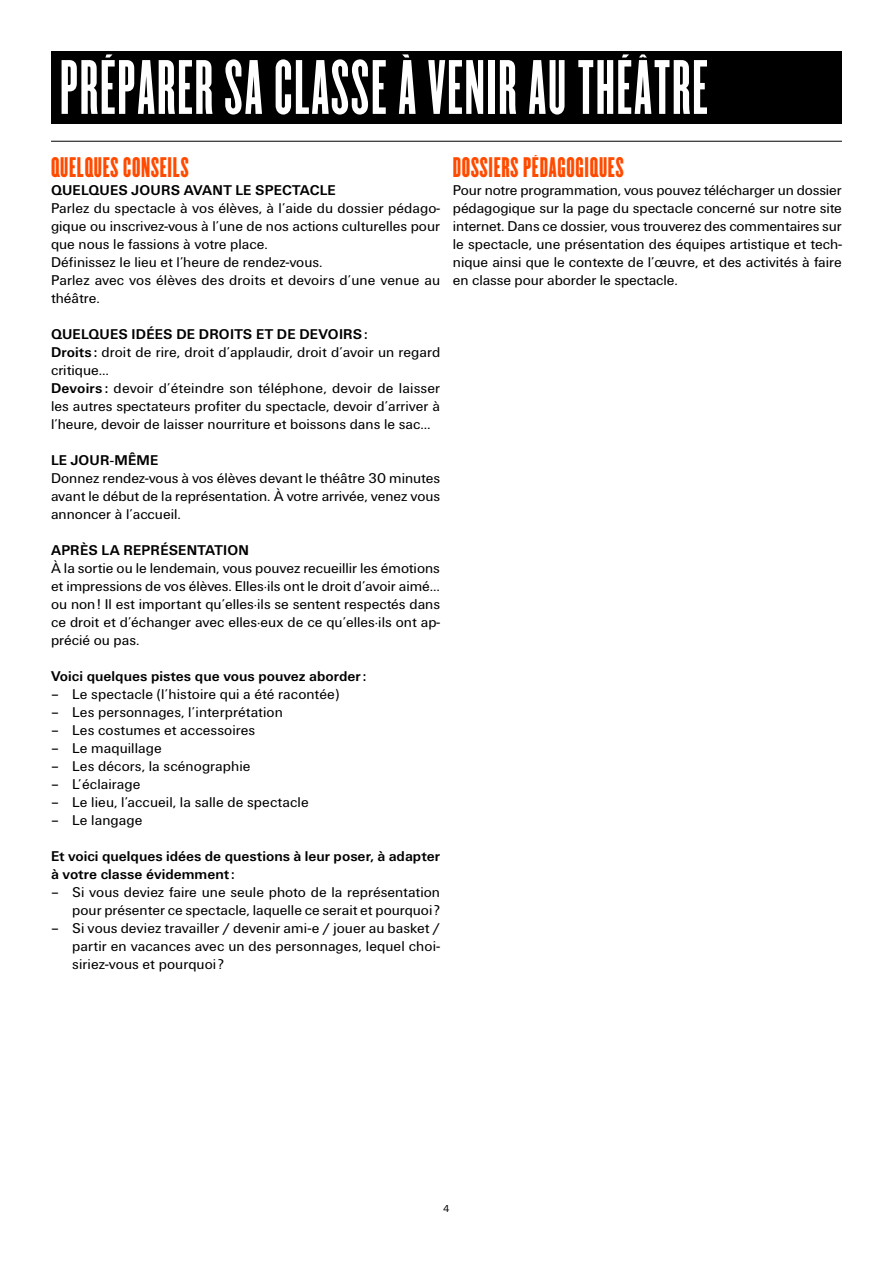
<style>
.page{position:relative;width:893px;height:1263px;background:#fff}
.page>*{position:absolute;margin:0;border:0;box-sizing:border-box;transform-origin:0 0}
.t1{font:67.2px "TKM Champion Bantamweight Accents Bantamweight Accents";letter-spacing:.03em;color:#fff}
.t2{font:24.75px "TKM Champion Featherweight Accents Featherweight Accents";letter-spacing:.03em;color:#ff4b00}
.t3{font:14.7px/18px "Unitus T";color:#000;text-align:justify}
.t4{font:700 14.7px/18px "Unitus T";color:#000}
.t5{font:10.5px "Unitus T";color:#000}
.s1{font-weight:700}
</style>
<div class="page">
<div style="left:51px;top:51px;width:791px;height:72px;background:#000"></div>
<hr style="left:51px;top:141px;width:791px;height:1px;background:#000">
<h1 class="t1" style="left:60px;top:47px;width:649px">PRÉPARER SA CLASSE À VENIR AU THÉÂTRE</h1>
<h2 class="t2" style="left:51px;top:152px;width:139px">QUELQUES CONSEILS</h2>
<p class="t4" style="left:51px;top:181px;width:286px">QUELQUES JOURS AVANT LE SPECTACLE</p>
<p class="t3" style="left:51px;top:199px;width:391px;text-align:left">Parlez du spectacle à vos élèves, à l’aide du dossier pédago&shy;gique ou inscrivez-vous à l’une de nos actions culturelles pour que nous le fassions à votre place.<br>Définissez le lieu et l’heure de rendez-vous.<br>Parlez avec vos élèves des droits et devoirs d’une venue au théâtre.</p>
<p class="t3" style="left:51px;top:325px;width:391px;text-align:left"><span class="s1">QUELQUES IDÉES DE DROITS ET DE DEVOIRS:<br>Droits :</span> droit de rire, droit d’applaudir, droit d’avoir un regard critique…<br><span class="s1">Devoirs :</span> devoir d’éteindre son téléphone, devoir de laisser les autres spectateurs profiter du spectacle, devoir d’arriver à l’heure, devoir de laisser nourriture et boissons dans le sac…</p>
<p class="t4" style="left:51px;top:451px;width:109px">LE JOUR-MÊME</p>
<p class="t3" style="left:51px;top:469px;width:391px">Donnez rendez-vous à vos élèves devant le théâtre 30 minutes avant le début de la représentation. À votre arrivée, venez vous annoncer à l’accueil.</p>
<p class="t4" style="left:51px;top:541px;width:199px">APRÈS LA REPRÉSENTATION</p>
<p class="t3" style="left:51px;top:559px;width:391px">À la sortie ou le lendemain, vous pouvez recueillir les émotions et impressions de vos élèves. Elles·ils ont le droit d’avoir aimé… ou non! Il est important qu’elles·ils se sentent respectés dans ce droit et d’échanger avec elles·eux de ce qu’elles·ils ont ap&shy;précié ou pas.</p>
<p class="t4" style="left:51px;top:667px;width:317px">Voici quelques pistes que vous pouvez aborder:</p>
<p class="t3" style="left:51px;top:685px;width:290px">– Le spectacle (l’histoire qui a été racontée)</p>
<p class="t3" style="left:51px;top:703px;width:233px">– Les personnages, l’interprétation</p>
<p class="t3" style="left:51px;top:721px;width:206px">– Les costumes et accessoires</p>
<p class="t3" style="left:51px;top:739px;width:112px">– Le maquillage</p>
<p class="t3" style="left:51px;top:757px;width:201px">– Les décors, la scénographie</p>
<p class="t3" style="left:51px;top:775px;width:91px">– L’éclairage</p>
<p class="t3" style="left:51px;top:793px;width:259px">– Le lieu, l’accueil, la salle de spectacle</p>
<p class="t3" style="left:51px;top:811px;width:93px">– Le langage</p>
<p class="t4" style="left:51px;top:847px;width:391px">Et voici quelques idées de questions à leur poser, à adapter à votre classe évidemment:</p>
<p class="t3" style="left:51px;top:883px;width:391px;text-align:right">– Si vous deviez faire une seule photo de la représentation pour présenter ce spectacle, laquelle ce serait et pourquoi ?</p>
<p class="t3" style="left:72px;top:919px;width:369px;text-indent:-21px">– Si vous deviez travailler / devenir ami-e / jouer au basket / partir en vacances avec un des personnages, lequel choi&shy;siriez-vous et pourquoi ?</p>
<h2 class="t2" style="left:453px;top:152px;width:172px">DOSSIERS PÉDAGOGIQUES</h2>
<p class="t3" style="left:453px;top:181px;width:391px">Pour notre programmation, vous pouvez télécharger un dossier pédagogique sur la page du spectacle concerné sur notre site internet. Dans ce dossier, vous trouverez des commentaires sur le spectacle, une présentation des équipes artistique et tech&shy;nique ainsi que le contexte de l’œuvre, et des activités à faire en classe pour aborder le spectacle.</p>
<p class="t5" style="left:443px;top:1202px;width:8px">4</p>
</div>
